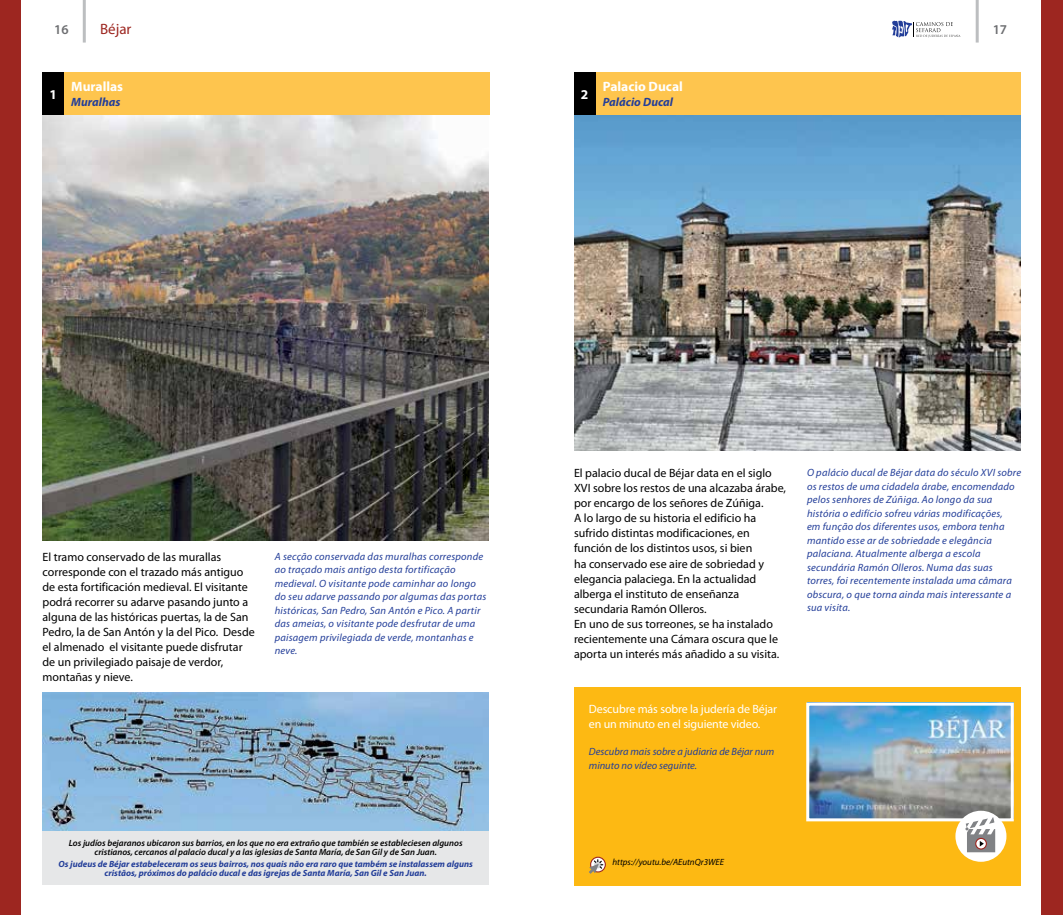
<style>
.page{position:relative;width:1063px;height:915px;background:#fff}
.page>*{position:absolute;margin:0;border:0;box-sizing:border-box;transform-origin:0 0}
.t1{font:15px "Myriad Pro";color:#9d2620}
.t2{font:700 13.5px "Myriad Pro";color:#fff}
.t3{font:600 13.5px "Myriad Pro";color:#6d6e71}
.t4{font:12px/15px "Myriad Pro";color:#000}
.t5{font:12px/15px "Myriad Pro";letter-spacing:-.01em;color:#fff}
.t6{font:italic 700 12px "Myriad Pro";color:#233e99}
.t7{font:italic 10.5px/13.5px "Myriad Pro";letter-spacing:.02em;color:#233e99}
.t8{font:italic 10.5px/13.5px "Myriad Pro";color:#233e99}
.t9{font:italic 600 9px/9px "Myriad Pro";color:#000;text-align:center}
.t10{font:italic 700 9px/9px "Myriad Pro";color:#233e99;text-align:center}
.t11{font:italic 9px "Myriad Pro";color:#000}
</style>
<div class="page">
<div style="left:1042px;top:0;width:21px;height:914px;background:#9d2620"></div>
<hr style="left:976px;top:0;width:3px;height:43px;background:#bcbec0">
<svg style="left:892px;top:21px;width:69px;height:17px"></svg>
<hr style="left:83px;top:0;width:3px;height:43px;background:#bcbec0">
<div style="left:0;top:0;width:21px;height:914px;background:#9d2620"></div>
<img style="left:43px;top:115px;width:446px;height:425px">
<div style="left:43px;top:72px;width:447px;height:43px;background:#fec54e"></div>
<div style="left:43px;top:72px;width:21px;height:43px;background:#000"></div>
<img style="left:574px;top:115px;width:446px;height:335px">
<div style="left:574px;top:72px;width:446px;height:43px;background:#fec54e"></div>
<div style="left:574px;top:72px;width:21px;height:43px;background:#000"></div>
<div style="left:574px;top:686px;width:446px;height:198px;background:#fdb913"></div>
<img style="left:810px;top:706px;width:200px;height:111px">
<div style="left:806px;top:702px;width:208px;height:119px;border:3px solid #fff"></div>
<div style="left:955px;top:810px;width:51px;height:51px;background:#fff;border-radius:50%"></div>
<svg style="left:965px;top:817px;width:30px;height:35px"></svg>
<svg style="left:590px;top:856px;width:16px;height:16px"></svg>
<svg style="left:591px;top:857px;width:14px;height:14px"></svg>
<svg style="left:589px;top:858px;width:14px;height:15px"></svg>
<img style="left:43px;top:692px;width:446px;height:139px">
<div style="left:43px;top:831px;width:446px;height:53px;background:#e6e7e8"></div>
<p class="t3" style="left:54px;top:21px;width:16px">16</p>
<p class="t1" style="left:100px;top:20px;width:33px">Béjar</p>
<p class="t3" style="left:993px;top:21px;width:16px">17</p>
<p class="t2" style="left:49px;top:85px;width:9px">1</p>
<p class="t2" style="left:71px;top:78px;width:53px">Murallas</p>
<p class="t6" style="left:71px;top:94px;width:51px">Muralhas</p>
<p class="t2" style="left:581px;top:85px;width:9px">2</p>
<p class="t2" style="left:603px;top:78px;width:82px">Palacio Ducal</p>
<p class="t6" style="left:603px;top:94px;width:72px">Palácio Ducal</p>
<p class="t4" style="left:43px;top:549px;width:214px">El tramo conservado de las murallas corresponde con el trazado más antiguo de esta fortificación medieval. El visitante podrá recorrer su adarve pasando junto a alguna de las históricas puertas, la de San Pedro, la de San Antón y la del Pico. Desde el almenado el visitante puede disfrutar de un privilegiado paisaje de verdor, montañas y nieve.</p>
<p class="t7" style="left:275px;top:549px;width:213px">A secção conservada das muralhas corresponde ao traçado mais antigo desta fortificação medieval. O visitante pode caminhar ao longo do seu adarve passando por algumas das portas históricas, San Pedro, San Antón e Pico. A partir das ameias, o visitante pode desfrutar de uma paisagem privilegiada de verde, montanhas e neve.</p>
<p class="t9" style="left:69px;top:838px;width:395px">Los judíos bejaranos ubicaron sus barrios, en los que no era extraño que también se estableciesen algunos cristianos, cercanos al palacio ducal y a las iglesias de Santa María, de San Gil y de San Juan.</p>
<p class="t10" style="left:59px;top:858px;width:416px">Os judeus de Béjar estabeleceram os seus bairros, nos quais não era raro que também se instalassem alguns cristãos, próximos do palácio ducal e das igrejas de Santa María, San Gil e San Juan.</p>
<p class="t4" style="left:574px;top:465px;width:214px">El palacio ducal de Béjar data en el siglo XVI sobre los restos de una alcazaba árabe, por encargo de los señores de Zúñiga.<br>A lo largo de su historia el edificio ha sufrido distintas modificaciones, en función de los distintos usos, si bien<br>ha conservado ese aire de sobriedad y elegancia palaciega. En la actualidad alberga el instituto de enseñanza secundaria Ramón Olleros.<br>En uno de sus torreones, se ha instalado recientemente una Cámara oscura que le aporta un interés más añadido a su visita.</p>
<p class="t7" style="left:807px;top:465px;width:216px">O palácio ducal de Béjar data do século XVI sobre os restos de uma cidadela árabe, encomendado pelos senhores de Zúñiga. Ao longo da sua história o edifício sofreu várias modificações,<br>em função dos diferentes usos, embora tenha mantido esse ar de sobriedade e elegância palaciana. Atualmente alberga a escola secundária Ramón Olleros. Numa das suas torres, foi recentemente instalada uma câmara obscura, o que torna ainda mais interessante a sua visita.</p>
<p class="t5" style="left:589px;top:701px;width:190px">Descubre más sobre la judería de Béjar en un minuto en el siguiente video.</p>
<p class="t8" style="left:589px;top:744px;width:187px">Descubra mais sobre a judiaria de Béjar num minuto no vídeo seguinte.</p>
<p class="t11" style="left:612px;top:856px;width:113px">https://youtu.be/AEutnQr3WEE</p>
</div>
